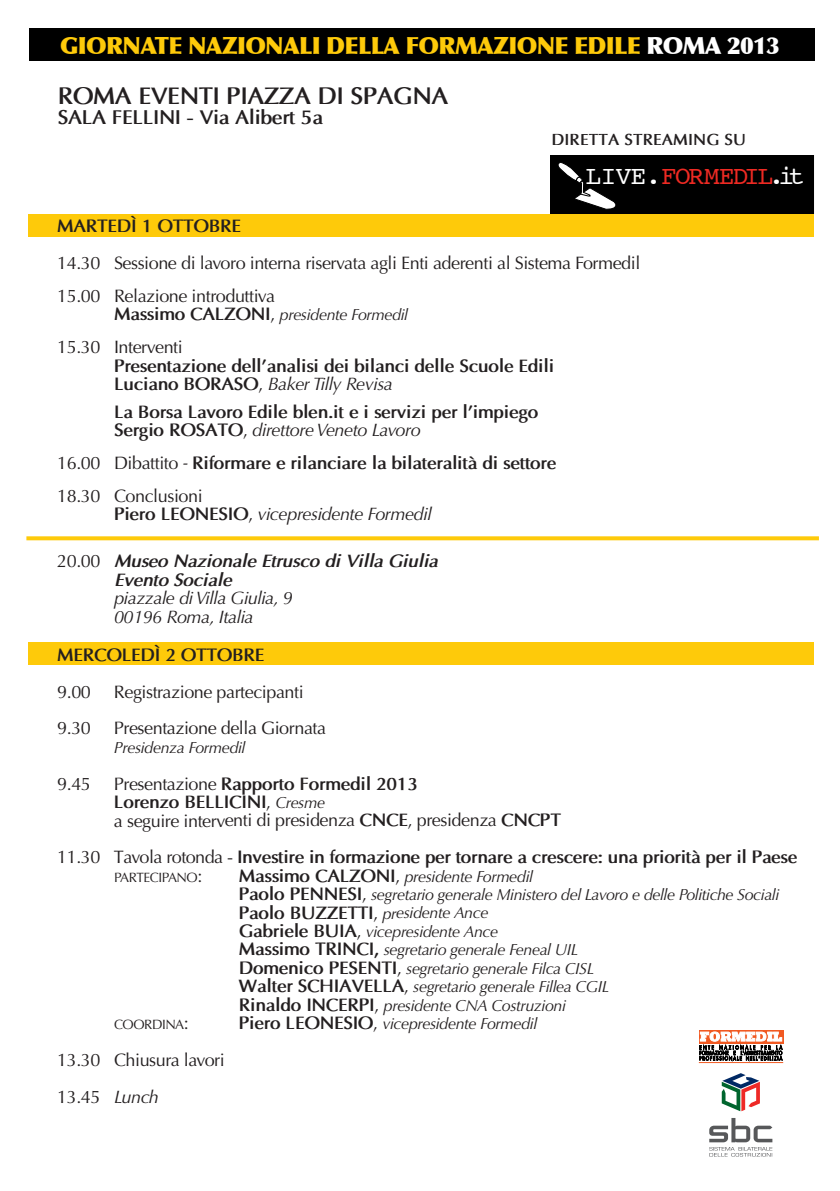
<style>
.page{position:relative;width:840px;height:1191px;background:#fff}
.page>*{position:absolute;margin:0;border:0;box-sizing:border-box;transform-origin:0 0}
.t1{font:26px "Courier";letter-spacing:-.06em;color:#fff}
.t2{font:700 24px "Optima";letter-spacing:-.025em;color:#231f20}
.t3{font:900 23.6px "Optima";letter-spacing:-.03em;color:#feca0a}
.t4{font:700 20px "Optima";letter-spacing:-.025em;color:#231f20}
.t5{font:700 18px/18.4px "Optima";letter-spacing:-.025em;color:#231f20}
.t6{font:18px/18.4px "Optima";letter-spacing:-.025em;color:#231f20}
.t7{font:italic 18px/18.4px "Optima";letter-spacing:-.025em;color:#231f20}
.t8{font:italic 700 18px/18.4px "Optima";color:#231f20}
.t9{font:italic 16px/18.4px "Optima";letter-spacing:-.025em;color:#231f20}
.t10{font:700 16px "Optima";color:#231f20}
.t11{font:13.6px "Optima";letter-spacing:-.035em;color:#231f20}
.s1{color:#fff}
.s2{color:#ee2a23}
.s3{font-weight:700;font-style:normal;font-size:18px}
.s4{font-style:normal;font-size:18px}
.s5{font-weight:400}
.s6{font-weight:400;font-style:italic}
.s7{font-weight:700;font-style:normal}
.s8{font-style:normal}
.s9{font-weight:400;font-style:normal}
.s10{font-weight:700}
.s11{font-style:italic;font-size:16px}
.s12{font-size:18px}
.s13{font-style:italic}
</style>
<div class="page">
<div style="left:28px;top:642px;width:785px;height:22px;background:#feca0a"></div>
<svg style="left:26px;top:536px;width:792px;height:4px;background:#fece1d"></svg>
<div style="left:29px;top:28px;width:785px;height:32px;background:#000"></div>
<div style="left:698px;top:1030px;width:84px;height:13px;background:#f15921"></div>
<svg style="left:699px;top:1031px;width:83px;height:30px"></svg>
<hr style="left:698px;top:1062px;width:84px;height:1px;background:#f15921">
<svg style="left:721px;top:1073px;width:38px;height:38px"></svg>
<svg style="left:709px;top:1118px;width:63px;height:38px"></svg>
<div style="left:550px;top:155px;width:263px;height:59px;background:#000"></div>
<div style="left:28px;top:214px;width:785px;height:23px;background:#feca0a"></div>
<h3 class="t3" style="left:60px;top:31px;width:721px">GIORNATE NAZIONALI DELLA FORMAZIONE EDILE <span class="s1">ROMA 2013</span></h3>
<h2 class="t2" style="left:58px;top:81px;width:392px">ROMA EVENTI PIAZZA DI SPAGNA</h2>
<p class="t4" style="left:58px;top:105px;width:267px">SALA FELLINI - Via Alibert 5a</p>
<p class="t10" style="left:551px;top:130px;width:196px">DIRETTA STREAMING SU</p>
<h1 class="t1" style="left:585px;top:165px;width:220px">LIVE.<span class="s2">FORMEDIL</span>.it</h1>
<p class="t5" style="left:57px;top:217px;width:185px">MARTEDÌ 1 OTTOBRE</p>
<p class="t6" style="left:57px;top:247px;width:584px;line-height:32.8px">14.30 Sessione di lavoro interna riservata agli Enti aderenti al Sistema Formedil<br>15.00 Relazione introduttiva</p>
<p class="t9" style="left:114px;top:306px;width:295px"><span class="s3">Massimo CALZONI</span><span class="s4">,</span> presidente Formedil</p>
<p class="t6" style="left:57px;top:338px;width:127px">15.30 Interventi</p>
<p class="t5" style="left:114px;top:356px;width:441px">Presentazione dell’analisi dei bilanci delle Scuole Edili<br>Luciano BORASO<span class="s5">,</span> <span class="s6">Baker Tilly Revisa</span></p>
<p class="t5" style="left:114px;top:402px;width:426px">La Borsa Lavoro Edile blen.it e i servizi per l’impiego<br>Sergio ROSATO<span class="s5">,</span> <span class="s6">direttore Veneto Lavoro</span></p>
<p class="t5" style="left:57px;top:446px;width:500px;line-height:32.8px"><span class="s5">16.00 Dibattito</span> <span class="s6">-</span> Riformare e rilanciare la bilateralità di settore<br><span class="s5">18.30 Conclusioni</span></p>
<p class="t7" style="left:114px;top:505px;width:319px"><span class="s7">Piero LEONESIO</span><span class="s8">,</span> vicepresidente Formedil</p>
<p class="t8" style="left:114px;top:552px;width:330px;text-indent:-57px"><span class="s9">2 0 . 0 0</span> Museo Nazionale Etrusco di Villa Giulia<br>Evento Sociale</p>
<p class="t7" style="left:114px;top:589px;width:180px">piazzale di Villa Giulia, 9<br>00196 Roma, Italia</p>
<p class="t5" style="left:57px;top:645px;width:209px">MERCOLEDÌ 2 OTTOBRE</p>
<p class="t6" style="left:57px;top:682px;width:35px">9.00</p>
<p class="t6" style="left:114px;top:682px;width:191px">Registrazione partecipanti</p>
<p class="t6" style="left:57px;top:719px;width:35px">9.30</p>
<p class="t6" style="left:114px;top:719px;width:213px">Presentazione della Giornata</p>
<p class="t9" style="left:114px;top:738px;width:133px">Presidenza Formedil</p>
<p class="t6" style="left:57px;top:774px;width:35px">9.45</p>
<p class="t6" style="left:114px;top:774px;width:448px">Presentazione <span class="s10">Rapporto Formedil 2013<br>Lorenzo BELLICINI</span>, <span class="s11">Cresme<br></span>a seguire interventi di presidenza <span class="s10">CNCE</span>, presidenza <span class="s10">CNCPT</span></p>
<p class="t5" style="left:57px;top:848px;width:741px"><span class="s5">11.30 Tavola rotonda -</span> Investire in formazione per tornare a crescere: una priorità per il Paese</p>
<p class="t11" style="left:114px;top:869px;width:90px">PARTECIPANO<span class="s12">:</span></p>
<p class="t9" style="left:239px;top:867px;width:541px"><span class="s3">Massimo CALZONI</span><span class="s4">,</span> presidente Formedil<br><span class="s3">Paolo PENNESI</span><span class="s4">,</span> segretario generale Ministero del Lavoro e delle Politiche Sociali <span class="s3">Paolo BUZZETTI</span><span class="s4">,</span> presidente Ance<br><span class="s3">Gabriele BUIA</span><span class="s4">,</span> vicepresidente Ance<br><span class="s3">Massimo TRINCI,</span> segretario generale Feneal UIL<br><span class="s3">Domenico PESENTI</span><span class="s4">,</span> segretario generale Filca CISL<br><span class="s3">Walter SCHIAVELLA</span><span class="s4">,</span> segretario generale Fillea CGIL<br><span class="s3">Rinaldo INCERPI</span><span class="s4">,</span> presidente CNA Costruzioni</p>
<p class="t11" style="left:114px;top:1016px;width:76px">COORDINA<span class="s12">:</span></p>
<p class="t9" style="left:239px;top:1014px;width:299px"><span class="s3">Piero LEONESIO</span><span class="s4">,</span> vicepresidente Formedil</p>
<p class="t6" style="left:57px;top:1041px;width:169px;line-height:36.8px">13.30 Chiusura lavori<br>13.45 <span class="s13">Lunch</span></p>
</div>
